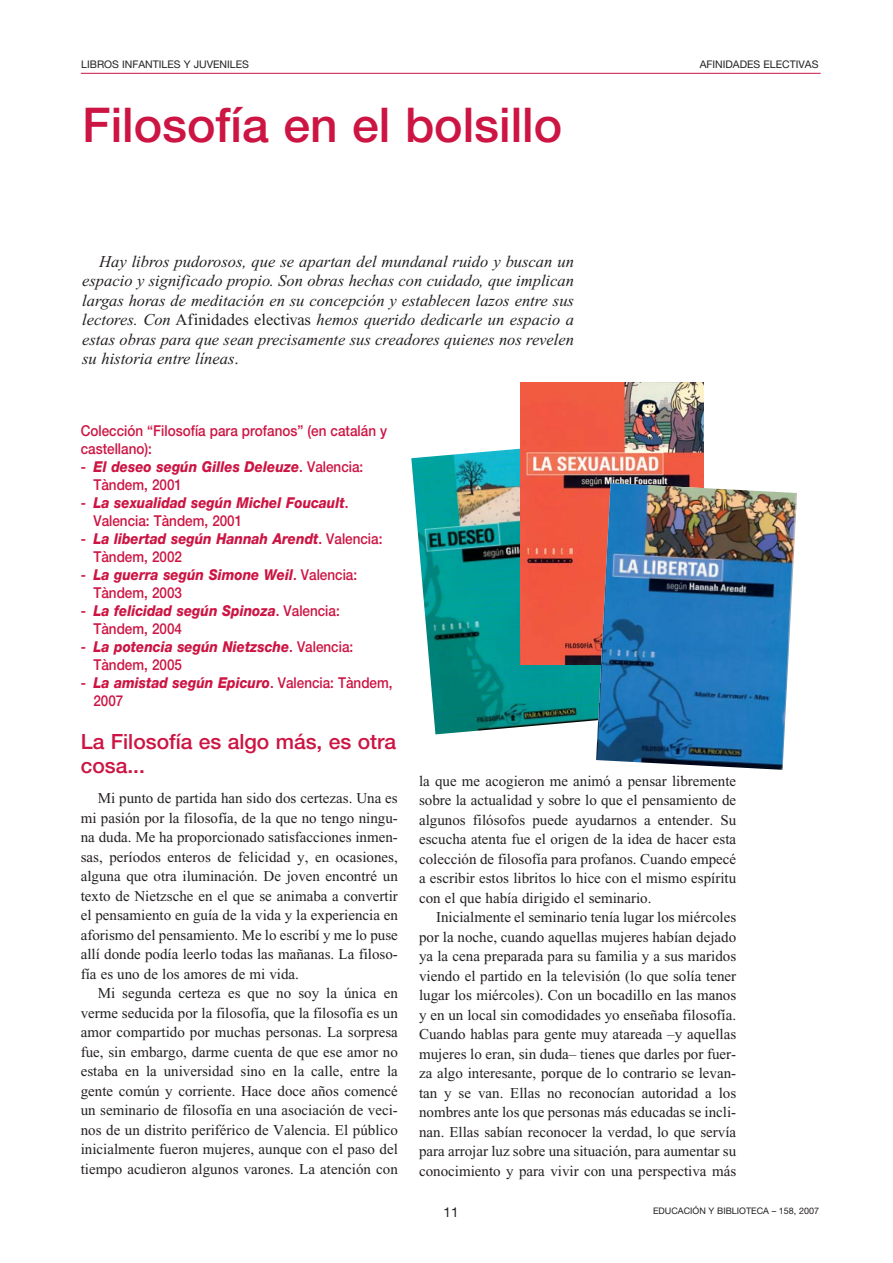
<style>
.page{position:relative;width:893px;height:1263px;background:#fff}
.page>*{position:absolute;margin:0;border:0;box-sizing:border-box;transform-origin:0 0}
.t1{font:500 48px "Helvetica Neue";color:#cc1543}
.t2{font:500 21px/24px "Helvetica Neue";color:#cc1543}
.t3{font:italic 16.5px/19.5px "Times New Roman";color:#231f20;text-align:justify}
.t4{font:15px "Times New Roman";color:#231f20}
.t5{font:italic 800 15px/18px "Helvetica Neue";color:#cc1543;scale:.9 1}
.t6{font:500 15px/18px "Helvetica Neue";color:#cc1543;scale:.9 1}
.t7{font:13.5px "Helvetica Neue";color:#231f20}
.t8{font:10.5px "Helvetica Neue";color:#231f20}
.t9{font:9px "Helvetica Neue";color:#231f20}
.s1{font-style:normal}
.s2{font-weight:500;font-style:normal}
.s3{font-weight:800;font-style:italic}
</style>
<div class="page">
<hr style="left:81px;top:73px;width:740px;height:1px;background:#cc1543">
<img style="left:411px;top:442px;width:185px;height:292px">
<img style="left:521px;top:383px;width:183px;height:281px">
<img style="left:596px;top:483px;width:201px;height:287px">
<p class="t8" style="left:81px;top:60px;width:169px">LIBROS INFANTILES Y JUVENILES</p>
<p class="t8" style="left:700px;top:60px;width:120px">AFINIDADES ELECTIVAS</p>
<p class="t1" style="left:82px;top:108px;width:481px">Filosofía en el bolsillo</p>
<p class="t3" style="left:82px;top:253px;width:493px;text-indent:17px">Hay libros pudorosos, que se apartan del mundanal ruido y buscan un espacio y significado propio. Son obras hechas con cuidado, que implican largas horas de meditación en su concepción y establecen lazos entre sus lectores. Con <span class="s1">Afinidades electivas</span> hemos querido dedicarle un espacio a estas obras para que sean precisamente sus creadores quienes nos revelen su historia entre líneas<span class="s1">.</span></p>
<p class="t6" style="left:81px;top:423px;width:342px">Colección “Filosofía para profanos” (en catalán y castellano):</p>
<p class="t5" style="left:93px;top:459px;width:301px;text-indent:-13px"><span class="s2">-</span> El deseo según Gilles Deleuze<span class="s2">. Valencia:<br>Tàndem, 2001</span></p>
<p class="t5" style="left:93px;top:495px;width:285px;text-indent:-13px"><span class="s2">-</span> La sexualidad según Michel Foucault<span class="s2">.<br>Valencia: Tàndem, 2001</span></p>
<p class="t5" style="left:93px;top:531px;width:323px;text-indent:-13px"><span class="s2">-</span> La libertad según Hannah Arendt<span class="s2">. Valencia:<br>Tàndem, 2002</span></p>
<p class="t5" style="left:93px;top:567px;width:294px;text-indent:-13px"><span class="s2">-</span> La guerra según Simone Weil<span class="s2">. Valencia:<br>Tàndem, 2003</span></p>
<p class="t5" style="left:93px;top:603px;width:275px;text-indent:-13px"><span class="s2">-</span> La felicidad según Spinoza<span class="s2">. Valencia:<br>Tàndem, 2004</span></p>
<p class="t5" style="left:93px;top:639px;width:290px;text-indent:-13px"><span class="s2">-</span> La potencia según Nietzsche<span class="s2">. Valencia:<br>Tàndem, 2005</span></p>
<p class="t6" style="left:93px;top:675px;width:334px;text-indent:-13px">- <span class="s3">La amistad según Epicuro</span>. Valencia: Tàndem,<br>2007</p>
<p class="t2" style="left:81px;top:732px;width:317px">La Filosofía es algo más, es otra cosa...</p>
<p class="t4" style="left:98px;top:793px;width:302px">Mi punto de partida han sido dos certezas. Una es</p>
<p class="t4" style="left:81px;top:812px;width:319px">mi pasión por la filosofía, de la que no tengo ningu-</p>
<p class="t4" style="left:81px;top:832px;width:319px">na duda. Me ha proporcionado satisfacciones inmen-</p>
<p class="t4" style="left:81px;top:851px;width:319px">sas, períodos enteros de felicidad y, en ocasiones,</p>
<p class="t4" style="left:81px;top:871px;width:319px">alguna que otra iluminación. De joven encontré un</p>
<p class="t4" style="left:81px;top:890px;width:319px">texto de Nietzsche en el que se animaba a convertir</p>
<p class="t4" style="left:81px;top:910px;width:319px">el pensamiento en guía de la vida y la experiencia en</p>
<p class="t4" style="left:81px;top:929px;width:319px">aforismo del pensamiento. Me lo escribí y me lo puse</p>
<p class="t4" style="left:81px;top:949px;width:319px">allí donde podía leerlo todas las mañanas. La filoso-</p>
<p class="t4" style="left:81px;top:968px;width:220px">fía es uno de los amores de mi vida.</p>
<p class="t4" style="left:98px;top:988px;width:302px">Mi segunda certeza es que no soy la única en</p>
<p class="t4" style="left:81px;top:1007px;width:319px">verme seducida por la filosofía, que la filosofía es un</p>
<p class="t4" style="left:81px;top:1027px;width:319px">amor compartido por muchas personas. La sorpresa</p>
<p class="t4" style="left:81px;top:1046px;width:319px">fue, sin embargo, darme cuenta de que ese amor no</p>
<p class="t4" style="left:81px;top:1066px;width:319px">estaba en la universidad sino en la calle, entre la</p>
<p class="t4" style="left:81px;top:1085px;width:319px">gente común y corriente. Hace doce años comencé</p>
<p class="t4" style="left:81px;top:1105px;width:319px">un seminario de filosofía en una asociación de veci-</p>
<p class="t4" style="left:81px;top:1124px;width:319px">nos de un distrito periférico de Valencia. El público</p>
<p class="t4" style="left:81px;top:1144px;width:319px">inicialmente fueron mujeres, aunque con el paso del</p>
<p class="t4" style="left:81px;top:1163px;width:319px">tiempo acudieron algunos varones. La atención con</p>
<p class="t4" style="left:419px;top:775px;width:319px">la que me acogieron me animó a pensar libremente</p>
<p class="t4" style="left:419px;top:795px;width:319px">sobre la actualidad y sobre lo que el pensamiento de</p>
<p class="t4" style="left:419px;top:814px;width:319px">algunos filósofos puede ayudarnos a entender. Su</p>
<p class="t4" style="left:419px;top:834px;width:319px">escucha atenta fue el origen de la idea de hacer esta</p>
<p class="t4" style="left:419px;top:853px;width:319px">colección de filosofía para profanos. Cuando empecé</p>
<p class="t4" style="left:419px;top:873px;width:319px">a escribir estos libritos lo hice con el mismo espíritu</p>
<p class="t4" style="left:419px;top:892px;width:234px">con el que había dirigido el seminario.</p>
<p class="t4" style="left:436px;top:912px;width:302px">Inicialmente el seminario tenía lugar los miércoles</p>
<p class="t4" style="left:419px;top:931px;width:319px">por la noche, cuando aquellas mujeres habían dejado</p>
<p class="t4" style="left:419px;top:951px;width:319px">ya la cena preparada para su familia y a sus maridos</p>
<p class="t4" style="left:419px;top:970px;width:319px">viendo el partido en la televisión (lo que solía tener</p>
<p class="t4" style="left:419px;top:990px;width:319px">lugar los miércoles). Con un bocadillo en las manos</p>
<p class="t4" style="left:419px;top:1009px;width:319px">y en un local sin comodidades yo enseñaba filosofía.</p>
<p class="t4" style="left:419px;top:1029px;width:319px">Cuando hablas para gente muy atareada –y aquellas</p>
<p class="t4" style="left:419px;top:1048px;width:319px">mujeres lo eran, sin duda– tienes que darles por fuer-</p>
<p class="t4" style="left:419px;top:1068px;width:319px">za algo interesante, porque de lo contrario se levan-</p>
<p class="t4" style="left:419px;top:1087px;width:319px">tan y se van. Ellas no reconocían autoridad a los</p>
<p class="t4" style="left:419px;top:1107px;width:319px">nombres ante los que personas más educadas se incli-</p>
<p class="t4" style="left:419px;top:1126px;width:319px">nan. Ellas sabían reconocer la verdad, lo que servía</p>
<p class="t4" style="left:419px;top:1146px;width:319px">para arrojar luz sobre una situación, para aumentar su</p>
<p class="t4" style="left:419px;top:1165px;width:319px">conocimiento y para vivir con una perspectiva más</p>
<p class="t7" style="left:444px;top:1208px;width:16px">11</p>
<p class="t9" style="left:653px;top:1208px;width:168px">EDUCACIÓN Y BIBLIOTECA – 158, 2007</p>
</div>
